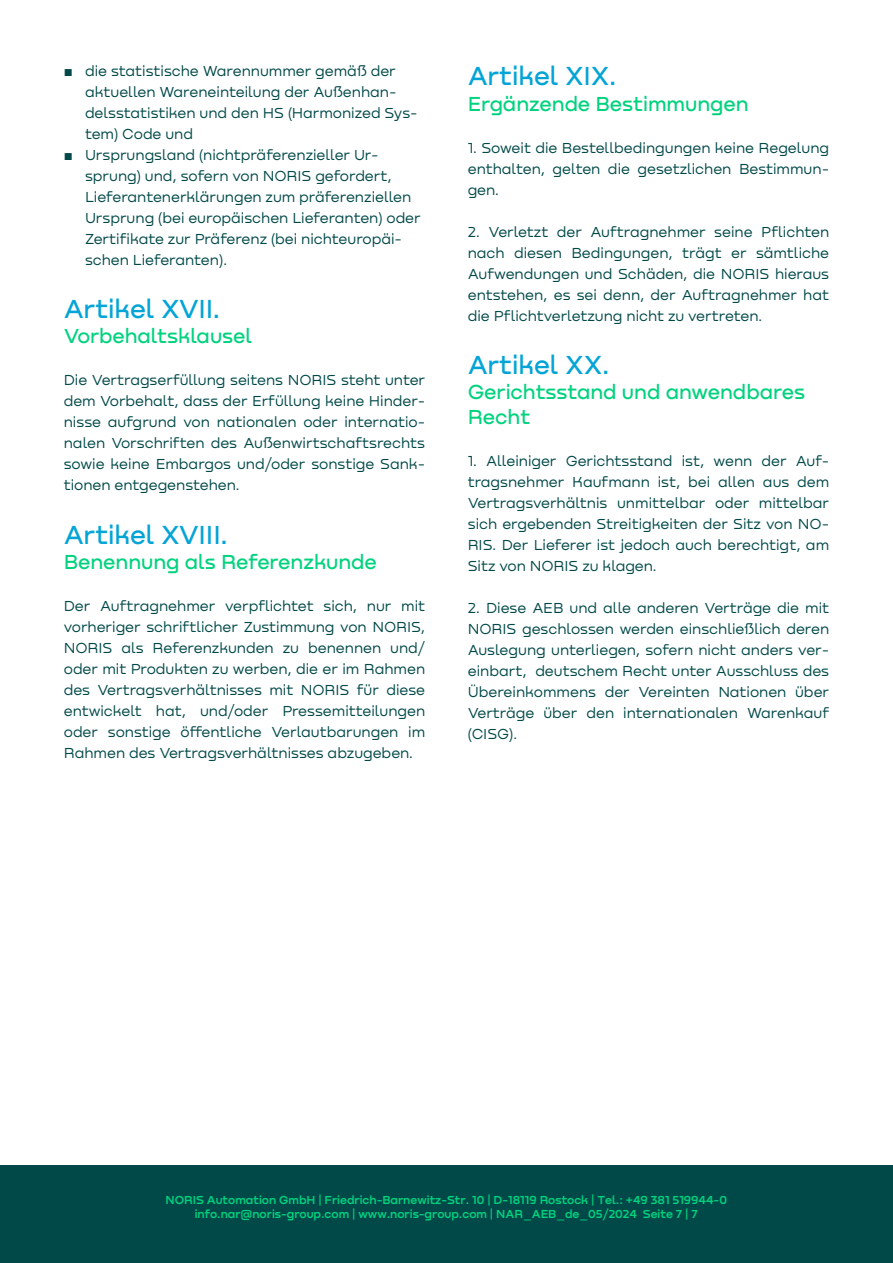
<style>
.page{position:relative;width:893px;height:1263px;background:#fff}
.page>*{position:absolute;margin:0;border:0;box-sizing:border-box;transform-origin:0 0}
.t1{font:500 27px "Nekst";letter-spacing:-.005em;color:#05a4d6}
.t2{font:500 21px/25.2px "Nekst";letter-spacing:-.005em;color:#00d27e}
.t3{font:15px/21px "Nekst";letter-spacing:-.005em;color:#014948;text-align:justify}
.t4{font:600 12px/14.4px "Nekst";color:#00d27e;text-align:center}
.s1{font-family:"Arial"}
</style>
<div class="page">
<div style="left:0;top:1165px;width:893px;height:98px;background:#014948"></div>
<p class="t3" style="left:85px;top:60px;width:334px;text-align:left;text-indent:-21px"><span class="s1">■</span> die statistische Warennummer gemäß der aktuellen Wareneinteilung der Außenhan&shy;delsstatistiken und den HS (Harmonized Sys&shy;tem) Code und</p>
<p class="t3" style="left:85px;top:144px;width:337px;text-align:left;text-indent:-21px"><span class="s1">■</span> Ursprungsland (nichtpräferenzieller Ur&shy;sprung) und, sofern von NORIS gefordert, Lieferantenerklärungen zum präferenziellen Ursprung (bei europäischen Lieferanten) oder Zertifikate zur Präferenz (bei nichteuropäi&shy;schen Lieferanten).</p>
<h1 class="t1" style="left:64px;top:293px;width:158px">Artikel XVII.</h1>
<h2 class="t2" style="left:64px;top:323px;width:190px">Vorbehaltsklausel</h2>
<p class="t3" style="left:64px;top:370px;width:363px">Die Vertragserfüllung seitens NORIS steht unter dem Vorbehalt, dass der Erfüllung keine Hinder&shy;nisse aufgrund von nationalen oder internatio&shy;nalen Vorschriften des Außenwirtschaftsrechts sowie keine Embargos und/oder sonstige Sank&shy;tionen entgegenstehen.</p>
<h1 class="t1" style="left:64px;top:519px;width:166px">Artikel XVIII.</h1>
<h2 class="t2" style="left:64px;top:549px;width:315px">Benennung als Referenzkunde</h2>
<p class="t3" style="left:64px;top:595px;width:363px">Der Auftragnehmer verpflichtet sich, nur mit vorheriger schriftlicher Zustimmung von NORIS, NORIS als Referenzkunden zu benennen und/ oder mit Produkten zu werben, die er im Rahmen des Vertragsverhältnisses mit NORIS für diese entwickelt hat, und/oder Pressemitteilungen oder sonstige öffentliche Verlautbarungen im Rahmen des Vertragsverhältnisses abzugeben.</p>
<h1 class="t1" style="left:468px;top:60px;width:150px">Artikel XIX.</h1>
<h2 class="t2" style="left:468px;top:90px;width:282px">Ergänzende Bestimmungen</h2>
<p class="t3" style="left:468px;top:137px;width:363px">1. Soweit die Bestellbedingungen keine Regelung enthalten, gelten die gesetzlichen Bestimmun&shy;gen.</p>
<p class="t3" style="left:468px;top:221px;width:363px">2. Verletzt der Auftragnehmer seine Pflichten nach diesen Bedingungen, trägt er sämtliche Aufwendungen und Schäden, die NORIS hieraus entstehen, es sei denn, der Auftragnehmer hat die Pflichtverletzung nicht zu vertreten.</p>
<h1 class="t1" style="left:468px;top:349px;width:143px">Artikel XX.</h1>
<h2 class="t2" style="left:468px;top:379px;width:339px">Gerichtsstand und anwendbares<br>Recht</h2>
<p class="t3" style="left:468px;top:451px;width:363px">1. Alleiniger Gerichtsstand ist, wenn der Auf&shy;tragsnehmer Kaufmann ist, bei allen aus dem Vertragsverhältnis unmittelbar oder mittelbar sich ergebenden Streitigkeiten der Sitz von NO-RIS. Der Lieferer ist jedoch auch berechtigt, am Sitz von NORIS zu klagen.</p>
<p class="t3" style="left:468px;top:598px;width:363px">2. Diese AEB und alle anderen Verträge die mit NORIS geschlossen werden einschließlich deren Auslegung unterliegen, sofern nicht anders ver&shy;einbart, deutschem Recht unter Ausschluss des Übereinkommens der Vereinten Nationen über Verträge über den internationalen Warenkauf (CISG).</p>
<p class="t4" style="left:165px;top:1192px;width:563px">NORIS Automation GmbH | Friedrich-Barnewitz-Str. 10 | D-18119 Rostock | Tel.: +49 381 519944-0 info.nar@noris-group.com | www.noris-group.com | NAR_AEB_de_05/2024 Seite 7 | 7</p>
</div>
